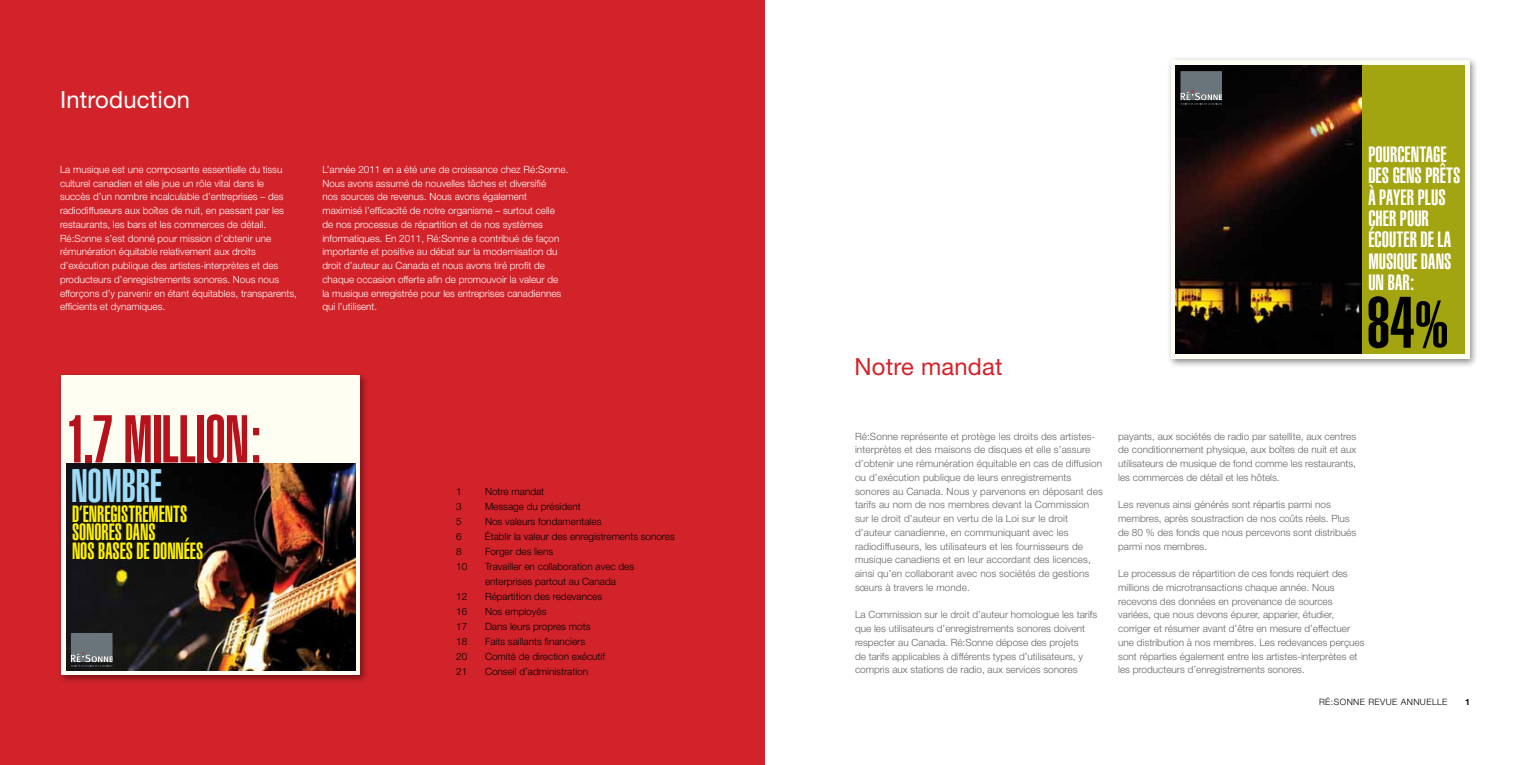
<style>
.page{position:relative;width:1530px;height:765px;background:#fff}
.page>*{position:absolute;margin:0;border:0;box-sizing:border-box;transform-origin:0 0}
.t1{font:900 extra-condensed 71.5px "Helvetica";color:#000}
.t2{font:900 extra-condensed 66.38px "Helvetica";letter-spacing:-.015em;color:#b5121b;scale:.93 1}
.t3{font:900 extra-condensed 46.25px "Helvetica";letter-spacing:-.01em;color:#9ddcf9;scale:.93 1}
.t4{font:23.75px "Helvetica Neue";letter-spacing:.01em;color:#fff}
.t5{font:23.75px "Helvetica Neue";letter-spacing:.01em;color:#d2232a}
.t6{font:900 extra-condensed 23.12px/18.6px "Helvetica";letter-spacing:.005em;color:#fff200;scale:.93 1}
.t7{font:900 extra-condensed 21.88px/21.2px "Helvetica";color:#fff}
.t8{font:300 10px/13.8px "Helvetica Neue";color:#636466}
.t9{font:300 10px/13.8px "Helvetica Neue";color:#fff}
.t10{font:300 10px/15px "Helvetica Neue";color:#000}
.t11{font:300 8.75px "Helvetica Neue";letter-spacing:.05em;color:#000}
.t12{font:700 8.75px "Helvetica Neue";color:#000}
.s1{font-size:65.62px}
</style>
<div class="page">
<div style="left:1166px;top:56px;width:313px;height:312px;background:#000;opacity:.45"></div>
<svg style="left:1171px;top:60px;width:298px;height:299px;fill:#fffef2"></svg>
<img style="left:1176px;top:65px;width:186px;height:288px">
<div style="left:1362px;top:65px;width:102px;height:289px;background:#a3a510"></div>
<svg style="left:1181px;top:71px;width:41px;height:34px"></svg>
<div style="left:0;top:0;width:765px;height:765px;background:#d2232a"></div>
<div style="left:57px;top:371px;width:313px;height:313px;background:#000;opacity:.45"></div>
<div style="left:61px;top:376px;width:299px;height:299px;background:#fffef2"></div>
<img style="left:66px;top:464px;width:290px;height:207px">
<svg style="left:71px;top:633px;width:42px;height:34px"></svg>
<h3 class="t4" style="left:60px;top:85px;width:132px">Introduction</h3>
<p class="t9" style="left:60px;top:162px;width:238px">La musique est une composante essentielle du tissu culturel canadien et elle joue un rôle vital dans le<br>succès d’un nombre incalculable d’entreprises – des radiodiffuseurs aux boîtes de nuit, en passant par les restaurants, les bars et les commerces de détail.<br>Ré:Sonne s’est donné pour mission d’obtenir une rémunération équitable relativement aux droits d’exécution publique des artistes-interprètes et des producteurs d’enregistrements sonores. Nous nous efforçons d’y parvenir en étant équitables, transparents, efficients et dynamiques.</p>
<p class="t9" style="left:322px;top:162px;width:247px">L’année 2011 en a été une de croissance chez Ré:Sonne.<br>Nous avons assumé de nouvelles tâches et diversifié<br>nos sources de revenus. Nous avons également maximisé l’efficacité de notre organisme – surtout celle<br>de nos processus de répartition et de nos systèmes informatiques. En 2011, Ré:Sonne a contribué de façon importante et positive au débat sur la modernisation du droit d’auteur au Canada et nous avons tiré profit de chaque occasion offerte afin de promouvoir la valeur de<br>la musique enregistrée pour les entreprises canadiennes qui l’utilisent.</p>
<h2 class="t2" style="left:66px;top:401px;width:211px">1.7 MILLION:</h2>
<h3 class="t3" style="left:71px;top:459px;width:99px">NOMBRE</h3>
<h3 class="t6" style="left:72px;top:504px;width:143px">D’ENREGISTREMENTS<br>SONORES DANS<br>NOS BASES DE DONNÉES</h3>
<p class="t10" style="left:456px;top:484px;width:7px">1</p>
<p class="t10" style="left:485px;top:484px;width:61px">Notre mandat</p>
<p class="t10" style="left:456px;top:499px;width:7px">3</p>
<p class="t10" style="left:485px;top:499px;width:97px">Message du président</p>
<p class="t10" style="left:456px;top:514px;width:7px">5</p>
<p class="t10" style="left:485px;top:514px;width:118px">Nos valeurs fondamentales</p>
<p class="t10" style="left:456px;top:529px;width:7px">6</p>
<p class="t10" style="left:485px;top:529px;width:191px">Établir la valeur des enregistrements sonores</p>
<p class="t10" style="left:456px;top:544px;width:7px">8</p>
<p class="t10" style="left:485px;top:544px;width:70px">Forger des liens</p>
<p class="t10" style="left:456px;top:559px;width:13px">10</p>
<p class="t10" style="left:485px;top:559px;width:151px">Travailler en collaboration avec des enterprises partout au Canada</p>
<p class="t10" style="left:456px;top:589px;width:13px">12</p>
<p class="t10" style="left:485px;top:589px;width:119px">Répartition des redevances</p>
<p class="t10" style="left:456px;top:604px;width:13px">16</p>
<p class="t10" style="left:485px;top:604px;width:63px">Nos employés</p>
<p class="t10" style="left:456px;top:619px;width:13px">17</p>
<p class="t10" style="left:485px;top:619px;width:107px">Dans leurs propres mots</p>
<p class="t10" style="left:456px;top:634px;width:13px">18</p>
<p class="t10" style="left:485px;top:634px;width:102px">Faits saillants financiers</p>
<p class="t10" style="left:456px;top:649px;width:13px">20</p>
<p class="t10" style="left:485px;top:649px;width:122px">Comité de direction exécutif</p>
<p class="t10" style="left:456px;top:664px;width:13px">21</p>
<p class="t10" style="left:485px;top:664px;width:105px">Conseil d’administration</p>
<h3 class="t5" style="left:854px;top:353px;width:150px">Notre mandat</h3>
<h3 class="t7" style="left:1368px;top:144px;width:94px">POURCENTAGE<br>DES GENS PRÊTS<br>À PAYER PLUS<br>CHER POUR<br>ÉCOUTER DE LA<br>MUSIQUE DANS<br>UN BAR:</h3>
<h1 class="t1" style="left:1367px;top:282px;width:83px">84<span class="s1">%</span></h1>
<p class="t8" style="left:855px;top:429px;width:249px">Ré:Sonne représente et protège les droits des artistes&shy;interprètes et des maisons de disques et elle s’assure d’obtenir une rémunération équitable en cas de diffusion ou d’exécution publique de leurs enregistrements sonores au Canada. Nous y parvenons en déposant des tarifs au nom de nos membres devant la Commission sur le droit d’auteur en vertu de la Loi sur le droit d’auteur canadienne, en communiquant avec les radiodiffuseurs, les utilisateurs et les fournisseurs de musique canadiens et en leur accordant des licences, ainsi qu’en collaborant avec nos sociétés de gestions sœurs à travers le monde.</p>
<p class="t8" style="left:855px;top:608px;width:244px">La Commission sur le droit d’auteur homologue les tarifs que les utilisateurs d’enregistrements sonores doivent respecter au Canada. Ré:Sonne dépose des projets<br>de tarifs applicables à différents types d’utilisateurs, y compris aux stations de radio, aux services sonores</p>
<p class="t8" style="left:1118px;top:429px;width:240px;text-align:justify">payants, aux sociétés de radio par satellite, aux centres de conditionnement physique, aux boîtes de nuit et aux utilisateurs de musique de fond comme les restaurants, les commerces de détail et les hôtels.</p>
<p class="t8" style="left:1118px;top:498px;width:240px">Les revenus ainsi générés sont répartis parmi nos membres, après soustraction de nos coûts réels. Plus de 80 % des fonds que nous percevons sont distribués parmi nos membres.</p>
<p class="t8" style="left:1118px;top:566px;width:248px">Le processus de répartition de ces fonds requiert des millions de microtransactions chaque année. Nous recevons des données en provenance de sources variées, que nous devons épurer, apparier, étudier, corriger et résumer avant d’être en mesure d’effectuer une distribution à nos membres. Les redevances perçues sont réparties également entre les artistes-interprètes et les producteurs d’enregistrements sonores.</p>
<p class="t11" style="left:1319px;top:697px;width:130px">RÉ:SONNE REVUE ANNUELLE</p>
<p class="t12" style="left:1465px;top:696px;width:6px">1</p>
</div>
